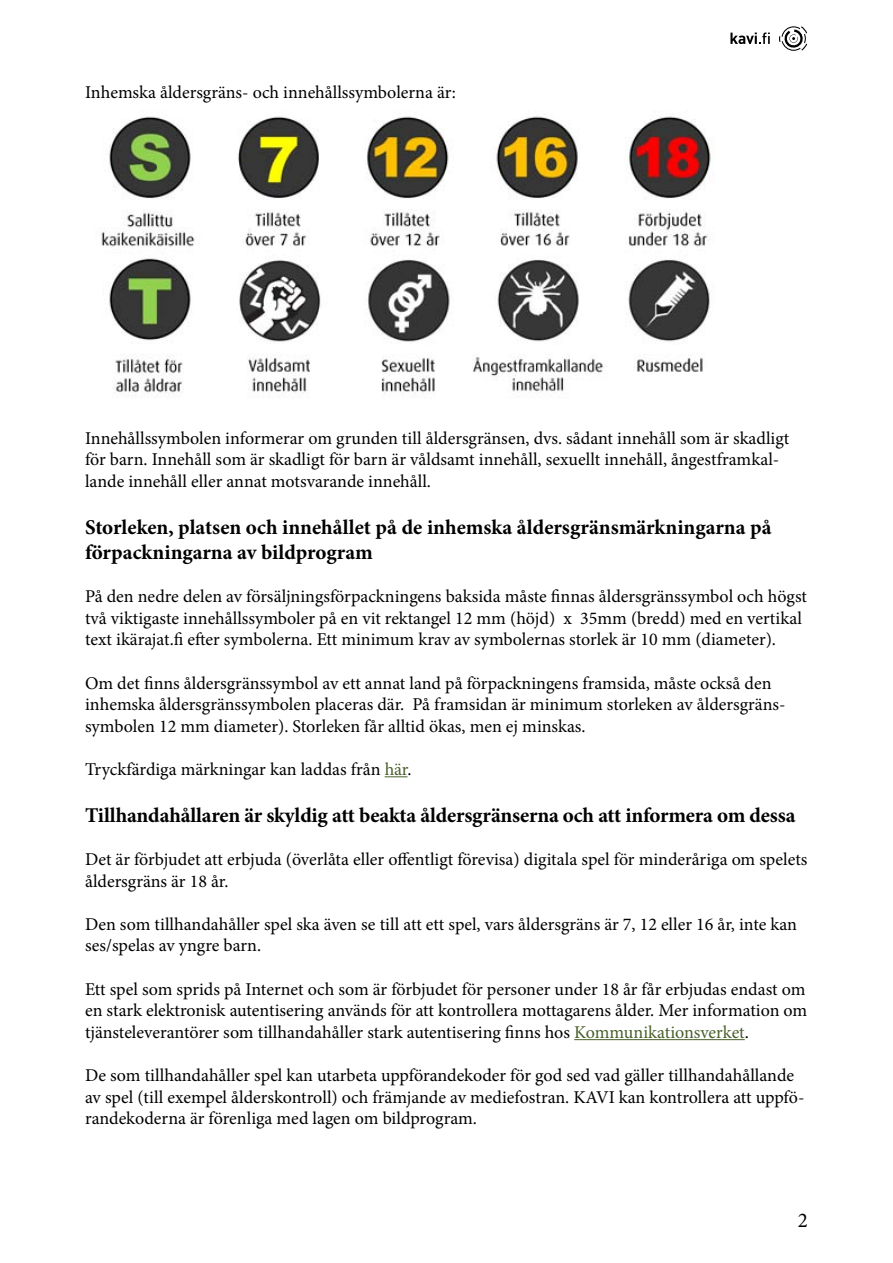
<style>
.page{position:relative;width:893px;height:1263px;background:#fff}
.page>*{position:absolute;margin:0;border:0;box-sizing:border-box;transform-origin:0 0}
.t1{font:700 21px/25.2px "Minion Pro";letter-spacing:-.005em;color:#000}
.t2{font:21px "Minion Pro";color:#000}
.t3{font:18px/21.6px "Minion Pro";color:#000}
.s1{color:#485e2a}
</style>
<div class="page">
<svg style="left:779px;top:26px;width:28px;height:25px"></svg>
<svg style="left:730px;top:33px;width:40px;height:11px"></svg>
<svg style="left:385px;top:776px;width:22px;height:1px"></svg>
<hr style="left:574px;top:1039px;width:171px;height:1px;background:#485e2a">
<img style="left:101px;top:116px;width:614px;height:280px">
<p class="t3" style="left:85px;top:82px;width:372px">Inhemska åldersgräns- och innehållssymbolerna är:</p>
<p class="t3" style="left:85px;top:427px;width:706px">Innehållssymbolen informerar om grunden till åldersgränsen, dvs. sådant innehåll som är skadligt för barn. Innehåll som är skadligt för barn är våldsamt innehåll, sexuellt innehåll, ångestframkal&shy;lande innehåll eller annat motsvarande innehåll.</p>
<p class="t1" style="left:85px;top:514px;width:688px">Storleken, platsen och innehållet på de inhemska åldersgränsmärkningarna på förpackningarna av bildprogram</p>
<p class="t3" style="left:85px;top:586px;width:723px">På den nedre delen av försäljningsförpackningens baksida måste finnas åldersgränssymbol och högst två viktigaste innehållssymboler på en vit rektangel 12 mm (höjd) x 35mm (bredd) med en vertikal text ikärajat.fi efter symbolerna. Ett minimum krav av symbolernas storlek är 10 mm (diameter).</p>
<p class="t3" style="left:85px;top:672px;width:702px">Om det finns åldersgränssymbol av ett annat land på förpackningens framsida, måste också den inhemska åldersgränssymbolen placeras där. På framsidan är minimum storleken av åldersgräns&shy;symbolen 12 mm diameter). Storleken får alltid ökas, men ej minskas.</p>
<p class="t3" style="left:85px;top:758px;width:328px">Tryckfärdiga märkningar kan laddas från <span class="s1">här</span>.</p>
<p class="t1" style="left:85px;top:802px;width:712px">Tillhandahållaren är skyldig att beakta åldersgränserna och att informera om dessa</p>
<p class="t3" style="left:85px;top:848px;width:724px">Det är förbjudet att erbjuda (överlåta eller offentligt förevisa) digitala spel för minderåriga om spelets åldersgräns är 18 år.</p>
<p class="t3" style="left:85px;top:913px;width:713px">Den som tillhandahåller spel ska även se till att ett spel, vars åldersgräns är 7, 12 eller 16 år, inte kan ses/spelas av yngre barn.</p>
<p class="t3" style="left:85px;top:978px;width:724px;text-align:justify">Ett spel som sprids på Internet och som är förbjudet för personer under 18 år får erbjudas endast om en stark elektronisk autentisering används för att kontrollera mottagarens ålder. Mer information om tjänsteleverantörer som tillhandahåller stark autentisering finns hos <span class="s1">Kommunikationsverket</span>.</p>
<p class="t3" style="left:85px;top:1064px;width:721px">De som tillhandahåller spel kan utarbeta uppförandekoder för god sed vad gäller tillhandahållande av spel (till exempel ålderskontroll) och främjande av mediefostran. KAVI kan kontrollera att uppfö&shy;randekoderna är förenliga med lagen om bildprogram.</p>
<p class="t2" style="left:798px;top:1206px;width:12px">2</p>
</div>
